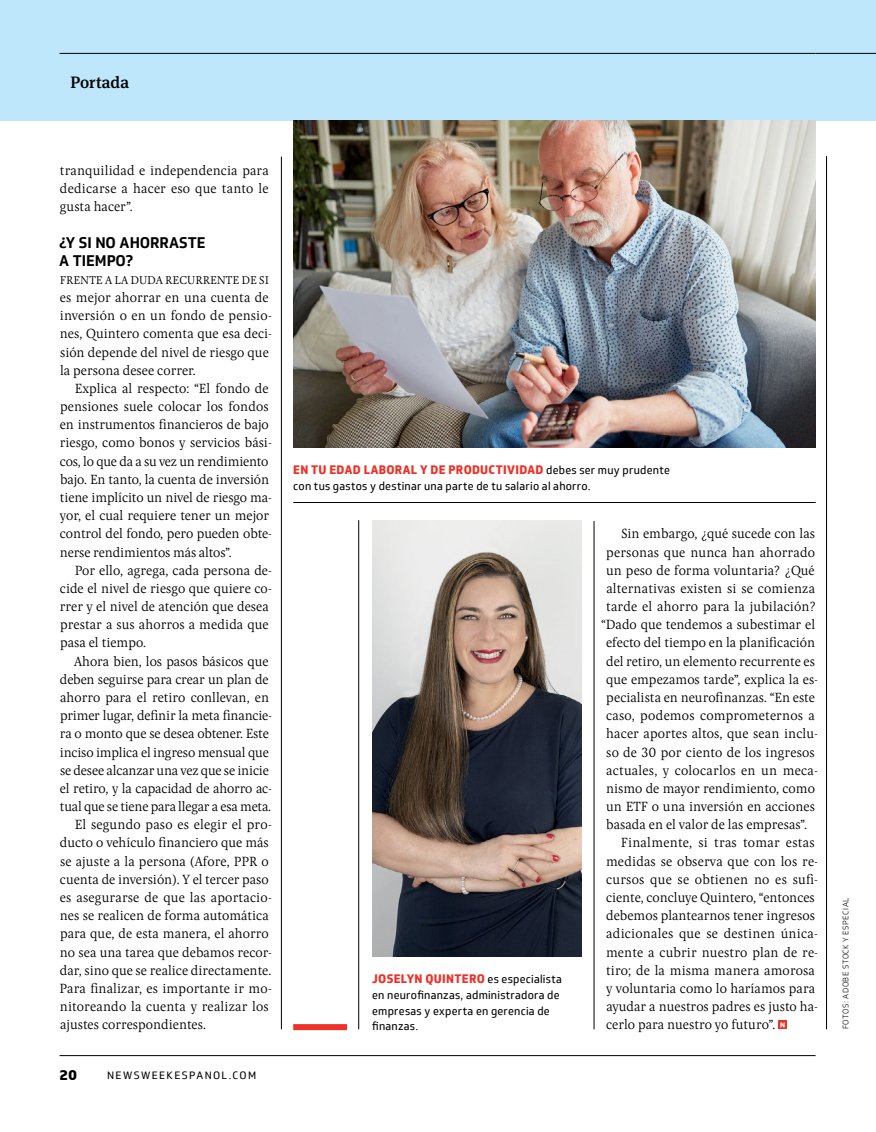
<style>
.page{position:relative;width:876px;height:1132px;background:#fff}
.page>*{position:absolute;margin:0;border:0;box-sizing:border-box;transform-origin:0 0}
.t1{font:500 16.5px "Meta Serif Pro";letter-spacing:.005em;color:#000}
.t2{font:700 15px/18.1px "Soleto";letter-spacing:-.005em;color:#000}
.t3{font:800 14.4px "Soleto";color:#000}
.t4{font:300 13.8px/18.1px "Pona W03";color:#000}
.t5{font:300 13.8px "Pona W03";letter-spacing:-.02em;color:#000}
.t6{font:800 12px "Soleto";letter-spacing:.025em;color:#ee3129;scale:.95 1}
.t7{font:300 11.7px "Pona W03";color:#000}
.t8{font:11.25px/15.6px "Soleto";letter-spacing:.025em;color:#000;scale:.95 1}
.t9{font:10.35px "Soleto";letter-spacing:.125em;color:#000}
.t10{font:300 7.8px "Soleto";letter-spacing:.065em;color:#000}
.s1{font-weight:400;font-size:11.25px;color:#000}
</style>
<div class="page">
<div style="left:0;top:0;width:876px;height:121px;background:#bee7fb"></div>
<img style="left:293px;top:120px;width:523px;height:327px">
<hr style="left:60px;top:1054px;width:756px;height:1px;background:#000">
<hr style="left:60px;top:53px;width:756px;height:1px;background:#000">
<hr style="left:816px;top:53px;width:60px;height:1px;background:#000">
<hr style="left:281px;top:156px;width:1px;height:872px;background:#000">
<hr style="left:594px;top:521px;width:1px;height:507px;background:#000">
<svg style="left:778px;top:1020px;width:9px;height:8px"></svg>
<svg style="left:780px;top:1022px;width:5px;height:4px"></svg>
<hr style="left:358px;top:520px;width:1px;height:508px;background:#000">
<svg style="left:293px;top:1024px;width:54px;height:5px"></svg>
<hr style="left:826px;top:156px;width:1px;height:872px;background:#000">
<img style="left:372px;top:520px;width:210px;height:436px">
<hr style="left:293px;top:502px;width:523px;height:1px;background:#000">
<p class="t1" style="left:70px;top:69px;width:60px">Portada</p>
<p class="t4" style="left:60px;top:160px;width:210px;text-align:justify">tranquilidad e independencia para dedicarse a hacer eso que tanto le gusta hacer”.</p>
<p class="t2" style="left:59px;top:233px;width:148px">¿Y SI NO AHORRASTE<br>A TIEMPO?</p>
<p class="t7" style="left:60px;top:272px;width:211px">FRENTE A LA DUDA RECURRENTE DE SI</p>
<p class="t4" style="left:60px;top:288px;width:214px">es mejor ahorrar en una cuenta de inversión o en un fondo de pensio&shy;nes, Quintero comenta que esa deci&shy;sión depende del nivel de riesgo que la persona desee correr.</p>
<p class="t4" style="left:60px;top:378px;width:214px;text-indent:15px">Explica al respecto: “El fondo de pensiones suele colocar los fondos en instrumentos financieros de bajo riesgo, como bonos y servicios bási&shy;cos, lo que da a su vez un rendimiento bajo. En tanto, la cuenta de inversión tiene implícito un nivel de riesgo ma&shy;yor, el cual requiere tener un mejor control del fondo, pero pueden obte&shy;nerse rendimientos más altos”.</p>
<p class="t4" style="left:60px;top:560px;width:214px;text-indent:15px">Por ello, agrega, cada persona de&shy;cide el nivel de riesgo que quiere co&shy;rrer y el nivel de atención que desea prestar a sus ahorros a medida que pasa el tiempo.</p>
<p class="t4" style="left:74px;top:651px;width:196px">Ahora bien, los pasos básicos que</p>
<p class="t4" style="left:60px;top:669px;width:210px">deben seguirse para crear un plan de</p>
<p class="t4" style="left:60px;top:687px;width:210px">ahorro para el retiro conllevan, en</p>
<p class="t4" style="left:60px;top:705px;width:213px">primer lugar, definir la meta financie-</p>
<p class="t4" style="left:60px;top:723px;width:210px">ra o monto que se desea obtener. Este</p>
<p class="t4" style="left:60px;top:742px;width:210px">inciso implica el ingreso mensual que</p>
<p class="t4" style="left:60px;top:760px;width:210px">se desee alcanzar una vez que se inicie</p>
<p class="t4" style="left:60px;top:778px;width:214px">el retiro, y la capacidad de ahorro ac-</p>
<p class="t5" style="left:60px;top:797px;width:213px">tual que se tiene para llegar a esa meta.</p>
<p class="t4" style="left:75px;top:814px;width:199px">El segundo paso es elegir el pro-</p>
<p class="t4" style="left:60px;top:832px;width:210px">ducto o vehículo financiero que más</p>
<p class="t4" style="left:60px;top:851px;width:210px">se ajuste a la persona (Afore, PPR o</p>
<p class="t4" style="left:60px;top:869px;width:210px">cuenta de inversión). Y el tercer paso</p>
<p class="t4" style="left:60px;top:887px;width:214px">es asegurarse de que las aportacio-</p>
<p class="t4" style="left:60px;top:905px;width:211px">nes se realicen de forma automática</p>
<p class="t4" style="left:60px;top:923px;width:210px">para que, de esta manera, el ahorro</p>
<p class="t4" style="left:60px;top:941px;width:214px">no sea una tarea que debamos recor-</p>
<p class="t4" style="left:60px;top:960px;width:213px">dar, sino que se realice directamente.</p>
<p class="t4" style="left:60px;top:978px;width:214px">Para finalizar, es importante ir mo-</p>
<p class="t4" style="left:60px;top:996px;width:210px">nitoreando la cuenta y realizar los</p>
<p class="t4" style="left:60px;top:1014px;width:147px">ajustes correspondientes.</p>
<p class="t3" style="left:60px;top:1064px;width:19px">20</p>
<p class="t9" style="left:107px;top:1068px;width:151px">NEWSWEEKESPANOL.COM</p>
<p class="t6" style="left:293px;top:462px;width:398px">EN TU EDAD LABORAL Y DE PRODUCTIVIDAD <span class="s1">debes ser muy prudente</span></p>
<p class="t8" style="left:293px;top:478px;width:315px">con tus gastos y destinar una parte de tu salario al ahorro.</p>
<p class="t6" style="left:372px;top:970px;width:201px">JOSELYN QUINTERO <span class="s1">es especialista</span></p>
<p class="t8" style="left:372px;top:986px;width:199px">en neurofinanzas, administradora de empresas y experta en gerencia de finanzas.</p>
<p class="t4" style="left:621px;top:524px;width:195px">Sin embargo, ¿qué sucede con las</p>
<p class="t4" style="left:606px;top:542px;width:210px">personas que nunca han ahorrado</p>
<p class="t4" style="left:606px;top:560px;width:210px">un peso de forma voluntaria? ¿Qué</p>
<p class="t4" style="left:606px;top:578px;width:210px">alternativas existen si se comienza</p>
<p class="t4" style="left:606px;top:596px;width:211px">tarde el ahorro para la jubilación?</p>
<p class="t4" style="left:601px;top:614px;width:215px">“Dado que tendemos a subestimar el</p>
<p class="t4" style="left:606px;top:633px;width:211px">efecto del tiempo en la planificación</p>
<p class="t4" style="left:606px;top:651px;width:210px">del retiro, un elemento recurrente es</p>
<p class="t4" style="left:606px;top:669px;width:214px">que empezamos tarde”, explica la es-</p>
<p class="t4" style="left:606px;top:687px;width:210px">pecialista en neurofinanzas. “En este</p>
<p class="t4" style="left:606px;top:705px;width:210px">caso, podemos comprometernos a</p>
<p class="t4" style="left:606px;top:723px;width:213px">hacer aportes altos, que sean inclu-</p>
<p class="t4" style="left:606px;top:742px;width:210px">so de 30 por ciento de los ingresos</p>
<p class="t4" style="left:606px;top:760px;width:213px">actuales, y colocarlos en un meca-</p>
<p class="t4" style="left:606px;top:778px;width:210px">nismo de mayor rendimiento, como</p>
<p class="t4" style="left:606px;top:796px;width:210px">un ETF o una inversión en acciones</p>
<p class="t4" style="left:606px;top:814px;width:202px">basada en el valor de las empresas”.</p>
<p class="t4" style="left:621px;top:832px;width:195px">Finalmente, si tras tomar estas</p>
<p class="t4" style="left:606px;top:851px;width:214px">medidas se observa que con los re-</p>
<p class="t4" style="left:606px;top:869px;width:214px">cursos que se obtienen no es sufi-</p>
<p class="t4" style="left:606px;top:887px;width:210px">ciente, concluye Quintero, “entonces</p>
<p class="t4" style="left:606px;top:905px;width:210px">debemos plantearnos tener ingresos</p>
<p class="t4" style="left:606px;top:923px;width:213px">adicionales que se destinen única-</p>
<p class="t4" style="left:606px;top:941px;width:214px">mente a cubrir nuestro plan de re-</p>
<p class="t4" style="left:606px;top:960px;width:210px">tiro; de la misma manera amorosa</p>
<p class="t4" style="left:606px;top:978px;width:210px">y voluntaria como lo haríamos para</p>
<p class="t4" style="left:606px;top:996px;width:213px">ayudar a nuestros padres es justo ha-</p>
<p class="t4" style="left:606px;top:1014px;width:171px">cerlo para nuestro yo futuro”.</p>
<p class="t10" style="left:841px;top:1028px;width:133px;rotate:-90deg">FOTOS: ADOBE STOCK Y ESPECIAL</p>
</div>
